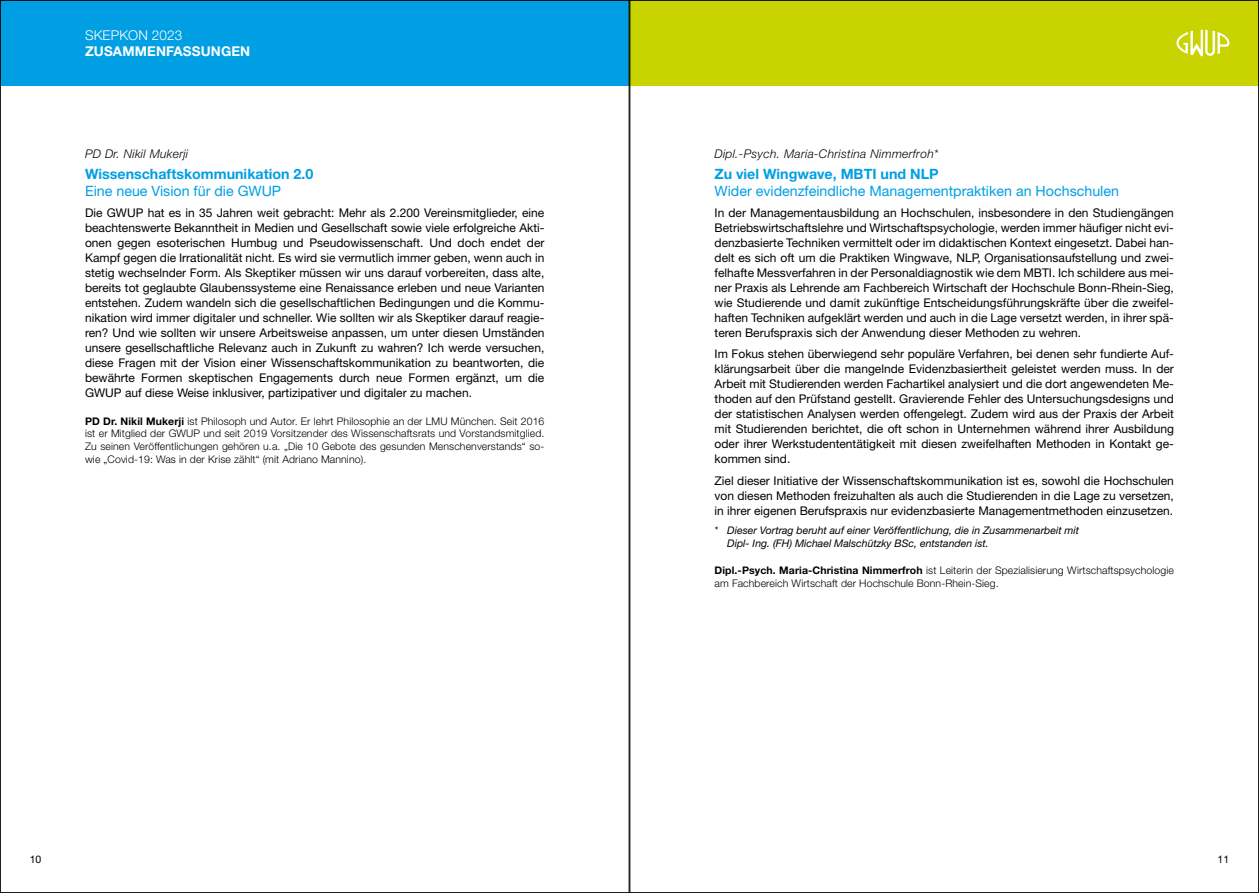
<style>
.page{position:relative;width:1259px;height:893px;background:#fff}
.page>*{position:absolute;margin:0;border:0;box-sizing:border-box;transform-origin:0 0}
.t1{font:14.25px "Helvetica Neue";color:#009fe3}
.t2{font:700 14.25px "Helvetica Neue";color:#009fe3}
.t3{font:700 13.5px "Helvetica Neue";letter-spacing:.01em;color:#fff}
.t4{font:300 13.5px "Helvetica Neue";letter-spacing:.01em;color:#fff}
.t5{font:12px/15px "Helvetica Neue";color:#000;text-align:justify}
.t6{font:italic 300 12px "Helvetica Neue";letter-spacing:.025em;color:#000}
.t7{font:300 10.5px/12.8px "Helvetica Neue";letter-spacing:.01em;color:#000;text-align:justify}
.t8{font:italic 10.5px/12.8px "Helvetica Neue";color:#000}
.t9{font:10.5px "Helvetica Neue";color:#000}
.s1{font-weight:700}
</style>
<div class="page">
<div style="left:0;top:0;width:629px;height:86px;background:#009fe3"></div>
<div style="left:629px;top:0;width:630px;height:86px;background:#c8d300"></div>
<svg style="left:1176px;top:30px;width:53px;height:26px"></svg>
<p class="t4" style="left:85px;top:27px;width:99px">SKEPKON 2023</p>
<p class="t3" style="left:85px;top:43px;width:167px">ZUSAMMENFASSUNGEN</p>
<p class="t6" style="left:85px;top:147px;width:105px">PD Dr. Nikil Mukerji</p>
<p class="t2" style="left:85px;top:165px;width:230px">Wissenschaftskommunikation 2.0</p>
<p class="t1" style="left:85px;top:182px;width:198px">Eine neue Vision für die GWUP</p>
<p class="t5" style="left:85px;top:205px;width:461px">Die GWUP hat es in 35 Jahren weit gebracht: Mehr als 2.200 Vereinsmitglieder, eine beachtenswerte Bekanntheit in Medien und Gesellschaft sowie viele erfolgreiche Akti&shy;onen gegen esoterischen Humbug und Pseudowissenschaft. Und doch endet der Kampf gegen die Irrationalität nicht. Es wird sie vermutlich immer geben, wenn auch in stetig wechselnder Form. Als Skeptiker müssen wir uns darauf vorbereiten, dass alte, bereits tot geglaubte Glaubenssysteme eine Renaissance erleben und neue Varianten entstehen. Zudem wandeln sich die gesellschaftlichen Bedingungen und die Kommu&shy;nikation wird immer digitaler und schneller. Wie sollten wir als Skeptiker darauf reagie&shy;ren? Und wie sollten wir unsere Arbeitsweise anpassen, um unter diesen Umständen unsere gesellschaftliche Relevanz auch in Zukunft zu wahren? Ich werde versuchen, diese Fragen mit der Vision einer Wissenschaftskommunikation zu beantworten, die bewährte Formen skeptischen Engagements durch neue Formen ergänzt, um die GWUP auf diese Weise inklusiver, partizipativer und digitaler zu machen.</p>
<p class="t7" style="left:85px;top:414px;width:461px"><span class="s1">PD Dr. Nikil Mukerji</span> ist Philosoph und Autor. Er lehrt Philosophie an der LMU München. Seit 2016 ist er Mitglied der GWUP und seit 2019 Vorsitzender des Wissenschaftsrats und Vorstandsmitglied.<br>Zu seinen Veröffentlichungen gehören u.a. „Die 10 Gebote des gesunden Menschenverstands“ so&shy;wie „Covid-19: Was in der Krise zählt“ (mit Adriano Mannino).</p>
<p class="t6" style="left:714px;top:147px;width:225px">Dipl.-Psych. Maria-Christina Nimmerfroh*</p>
<p class="t2" style="left:714px;top:165px;width:226px">Zu viel Wingwave, MBTI und NLP</p>
<p class="t1" style="left:714px;top:182px;width:406px">Wider evidenzfeindliche Managementpraktiken an Hochschulen</p>
<p class="t5" style="left:714px;top:205px;width:461px">In der Managementausbildung an Hochschulen, insbesondere in den Studiengängen Betriebswirtschaftslehre und Wirtschaftspsychologie, werden immer häufiger nicht evi&shy;denzbasierte Techniken vermittelt oder im didaktischen Kontext eingesetzt. Dabei han&shy;delt es sich oft um die Praktiken Wingwave, NLP, Organisationsaufstellung und zwei&shy;felhafte Messverfahren in der Personaldiagnostik wie dem MBTI. Ich schildere aus mei&shy;ner Praxis als Lehrende am Fachbereich Wirtschaft der Hochschule Bonn-Rhein-Sieg, wie Studierende und damit zukünftige Entscheidungsführungskräfte über die zweifel&shy;haften Techniken aufgeklärt werden und auch in die Lage versetzt werden, in ihrer spä&shy;teren Berufspraxis sich der Anwendung dieser Methoden zu wehren.</p>
<p class="t5" style="left:714px;top:346px;width:461px">Im Fokus stehen überwiegend sehr populäre Verfahren, bei denen sehr fundierte Auf&shy;klärungsarbeit über die mangelnde Evidenzbasiertheit geleistet werden muss. In der Arbeit mit Studierenden werden Fachartikel analysiert und die dort angewendeten Me&shy;thoden auf den Prüfstand gestellt. Gravierende Fehler des Untersuchungsdesigns und der statistischen Analysen werden offengelegt. Zudem wird aus der Praxis der Arbeit mit Studierenden berichtet, die oft schon in Unternehmen während ihrer Ausbildung oder ihrer Werkstudententätigkeit mit diesen zweifelhaften Methoden in Kontakt ge&shy;kommen sind.</p>
<p class="t5" style="left:714px;top:473px;width:461px">Ziel dieser Initiative der Wissenschaftskommunikation ist es, sowohl die Hochschulen von diesen Methoden freizuhalten als auch die Studierenden in die Lage zu versetzen, in ihrer eigenen Berufspraxis nur evidenzbasierte Managementmethoden einzusetzen.</p>
<p class="t8" style="left:727px;top:524px;width:353px;text-indent:-13px">* Dieser Vortrag beruht auf einer Veröffentlichung, die in Zusammenarbeit mit<br>Dipl- Ing. (FH) Michael Malschützky BSc, entstanden ist.</p>
<p class="t7" style="left:714px;top:564px;width:461px"><span class="s1">Dipl.-Psych. Maria-Christina Nimmerfroh</span> ist Leiterin der Spezialisierung Wirtschaftspsychologie am Fachbereich Wirtschaft der Hochschule Bonn-Rhein-Sieg.</p>
<p class="t9" style="left:30px;top:853px;width:13px">10</p>
<p class="t9" style="left:1217px;top:853px;width:13px">11</p>
</div>
